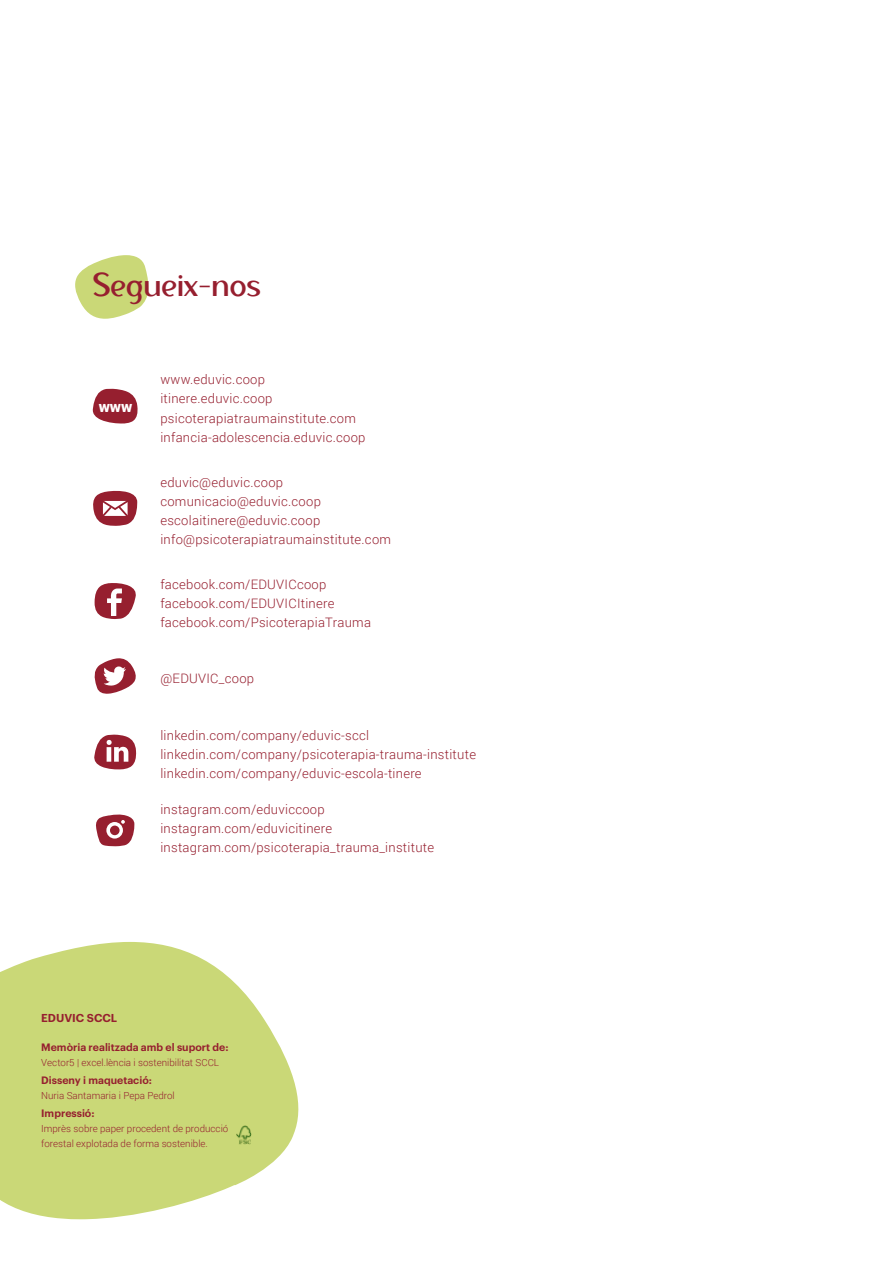
<style>
.page{position:relative;width:893px;height:1263px;background:#fff}
.page>*{position:absolute;margin:0;border:0;box-sizing:border-box;transform-origin:0 0}
.t1{font:300 33px "Ethna";color:#961f2f}
.t2{font:300 13.05px/19px "Roboto";letter-spacing:.02em;color:#961f2f}
.t3{font:600 11.25px "Graphik";color:#961f2f}
.t4{font:700 11.25px "Graphik";color:#fff}
.t5{font:600 10.5px "Graphik";color:#961f2f}
.t6{font:300 9.75px/15px "Roboto";color:#961f2f}
</style>
<div class="page">
<svg style="left:75px;top:255px;width:74px;height:64px"></svg>
<svg style="left:0;top:942px;width:299px;height:277px;fill:#cad877"></svg>
<img style="left:236px;top:1125px;width:16px;height:20px">
<svg style="left:92px;top:389px;width:46px;height:35px"></svg>
<svg style="left:93px;top:490px;width:44px;height:36px"></svg>
<svg style="left:94px;top:583px;width:42px;height:36px"></svg>
<svg style="left:94px;top:658px;width:42px;height:36px"></svg>
<svg style="left:94px;top:735px;width:42px;height:35px"></svg>
<svg style="left:96px;top:814px;width:38px;height:32px"></svg>
<div style="left:110px;top:825px;width:10px;height:10px;background:#961f2f;border-radius:50%"></div>
<h1 class="t1" style="left:93px;top:264px;width:170px">Segueix-nos</h1>
<p class="t4" style="left:99px;top:399px;width:35px">WWW</p>
<p class="t2" style="left:160px;top:370px;width:207px">www.eduvic.coop itinere.eduvic.coop psicoterapiatraumainstitute.com infancia-adolescencia.eduvic.coop</p>
<p class="t2" style="left:160px;top:472px;width:232px">eduvic@eduvic.coop comunicacio@eduvic.coop escolaitinere@eduvic.coop info@psicoterapiatraumainstitute.com</p>
<p class="t2" style="left:160px;top:574px;width:212px">facebook.com/EDUVICcoop facebook.com/EDUVICItinere facebook.com/PsicoterapiaTrauma</p>
<p class="t2" style="left:160px;top:668px;width:95px">@EDUVIC_coop</p>
<p class="t2" style="left:160px;top:725px;width:317px">linkedin.com/company/eduvic-sccl linkedin.com/company/psicoterapia-trauma-institute linkedin.com/company/eduvic-escola-tinere</p>
<p class="t2" style="left:160px;top:799px;width:275px">instagram.com/eduviccoop instagram.com/eduvicitinere instagram.com/psicoterapia_trauma_institute</p>
<p class="t3" style="left:41px;top:1010px;width:77px">EDUVIC SCCL</p>
<p class="t5" style="left:41px;top:1039px;width:189px">Memòria realitzada amb el suport de:</p>
<p class="t6" style="left:41px;top:1054px;width:179px">Vector5 | excel.lència i sostenibilitat SCCL</p>
<p class="t5" style="left:41px;top:1072px;width:112px">Disseny i maquetació:</p>
<p class="t6" style="left:41px;top:1087px;width:135px">Nuria Santamaria i Pepa Pedrol</p>
<p class="t5" style="left:41px;top:1105px;width:55px">Impressió:</p>
<p class="t6" style="left:41px;top:1120px;width:189px">Imprès sobre paper procedent de producció forestal explotada de forma sostenible.</p>
</div>
